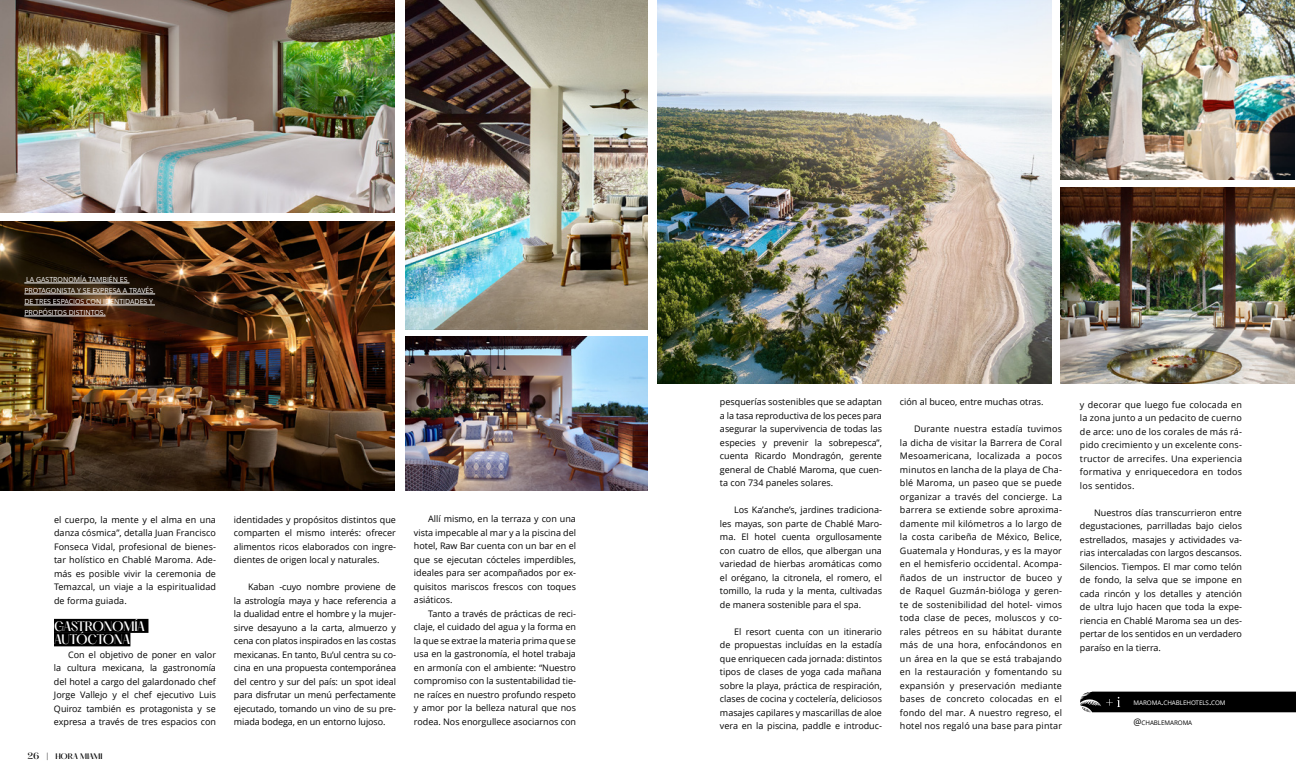
<style>
.page{position:relative;width:1296px;height:783px;background:#fff}
.page>*{position:absolute;margin:0;border:0;box-sizing:border-box;transform-origin:0 0}
.t1{font:500 12px/13.5px "PP Hatton";letter-spacing:-.035em;color:#fff;scale:.93 1}
.t2{font:9px/13.5px "Open Sans";color:#000;text-align:justify}
.t3{font:7px/11px "Open Sans";color:#fff}
.t4{font:500 7px "PP Hatton";letter-spacing:-.03em;color:#000}
.t5{font:6.3px "Open Sans";letter-spacing:-.015em;color:#fff}
.t6{font:6.3px "Open Sans";letter-spacing:-.015em;color:#000}
.s1{font-size:8px}
.s2{font-family:"Bell";font-weight:400;font-size:8px}
.s3{font-size:9px}
</style>
<div class="page">
<div style="left:54px;top:619px;width:94px;height:14px;background:#000"></div>
<div style="left:54px;top:632px;width:76px;height:14px;background:#000"></div>
<div style="left:1080px;top:692px;width:216px;height:20px;background:#000"></div>
<img style="left:1061px;top:0;width:234px;height:180px">
<img style="left:1061px;top:187px;width:234px;height:197px">
<img style="left:405px;top:0;width:243px;height:329px">
<img style="left:0;top:221px;width:395px;height:269px">
<img style="left:0;top:0;width:395px;height:213px">
<img style="left:658px;top:0;width:394px;height:384px">
<img style="left:405px;top:336px;width:243px;height:154px">
<hr style="left:24px;top:283px;width:106px;height:1px;background:#fff">
<hr style="left:24px;top:294px;width:131px;height:1px;background:#fff">
<hr style="left:24px;top:305px;width:131px;height:1px;background:#fff">
<hr style="left:24px;top:316px;width:82px;height:1px;background:#fff">
<p class="t3" style="left:24px;top:274px;width:130px">LA GASTRONOMÍA TAMBIÉN ES<br>PROTAGONISTA Y SE EXPRESA A TRAVÉS<br>DE TRES ESPACIOS CON IDENTIDADES Y<br>PROPÓSITOS DISTINTOS.</p>
<p class="t2" style="left:54px;top:513px;width:164px">el cuerpo, la mente y el alma en una danza cósmica”, detalla Juan Francisco Fonseca Vidal, profesional de bienes&shy;tar holístico en Chablé Maroma. Ade&shy;más es posible vivir la ceremonia de Temazcal, un viaje a la espiritualidad de forma guiada.</p>
<h1 class="t1" style="left:54px;top:620px;width:100px">GASTRONOMÍA<br>AUTÓCTONA</h1>
<p class="t2" style="left:54px;top:648px;width:164px;text-indent:14px">Con el objetivo de poner en valor la cultura mexicana, la gastronomía del hotel a cargo del galardonado chef Jorge Vallejo y el chef ejecutivo Luis Quiroz también es protagonista y se expresa a través de tres espacios con</p>
<p class="t4" style="left:28px;top:752px;width:76px"><span class="s1">26</span> <span class="s2">|</span> HORA MIAMI</p>
<p class="t2" style="left:234px;top:513px;width:164px">identidades y propósitos distintos que comparten el mismo interés: ofrecer alimentos ricos elaborados con ingre&shy;dientes de origen local y naturales.</p>
<p class="t2" style="left:234px;top:580px;width:164px;text-indent:14px">Kaban -cuyo nombre proviene de la astrología maya y hace referencia a la dualidad entre el hombre y la mujer&shy;sirve desayuno a la carta, almuerzo y cena con platos inspirados en las costas mexicanas. En tanto, Bu’ul centra su co&shy;cina en una propuesta contemporánea del centro y sur del país: un spot ideal para disfrutar un menú perfectamente ejecutado, tomando un vino de su pre&shy;miada bodega, en un entorno lujoso.</p>
<p class="t2" style="left:414px;top:512px;width:164px;text-indent:14px">Allí mismo, en la terraza y con una vista impecable al mar y a la piscina del hotel, Raw Bar cuenta con un bar en el que se ejecutan cócteles imperdibles, ideales para ser acompañados por ex&shy;quisitos mariscos frescos con toques asiáticos.</p>
<p class="t2" style="left:414px;top:606px;width:164px;text-indent:14px">Tanto a través de prácticas de reci&shy;claje, el cuidado del agua y la forma en la que se extrae la materia prima que se usa en la gastronomía, el hotel trabaja en armonía con el ambiente: “Nuestro compromiso con la sustentabilidad tie&shy;ne raíces en nuestro profundo respeto y amor por la belleza natural que nos rodea. Nos enorgullece asociarnos con</p>
<p class="t2" style="left:720px;top:395px;width:164px">pesquerías sostenibles que se adaptan a la tasa reproductiva de los peces para asegurar la supervivencia de todas las especies y prevenir la sobrepesca”, cuenta Ricardo Mondragón, gerente general de Chablé Maroma, que cuen&shy;ta con 734 paneles solares.</p>
<p class="t2" style="left:720px;top:503px;width:164px;text-indent:14px">Los Ka’anche’s, jardines tradiciona&shy;les mayas, son parte de Chablé Maro&shy;ma. El hotel cuenta orgullosamente con cuatro de ellos, que albergan una variedad de hierbas aromáticas como el orégano, la citronela, el romero, el tomillo, la ruda y la menta, cultivadas de manera sostenible para el spa.</p>
<p class="t2" style="left:720px;top:624px;width:164px;text-indent:14px">El resort cuenta con un itinerario de propuestas incluídas en la estadía que enriquecen cada jornada: distintos tipos de clases de yoga cada mañana sobre la playa, práctica de respiración, clases de cocina y coctelería, deliciosos masajes capilares y mascarillas de aloe vera en la piscina, paddle e introduc-</p>
<p class="t2" style="left:900px;top:395px;width:145px">ción al buceo, entre muchas otras.</p>
<p class="t2" style="left:900px;top:422px;width:164px;text-indent:14px">Durante nuestra estadía tuvimos la dicha de visitar la Barrera de Coral Mesoamericana, localizada a pocos minutos en lancha de la playa de Cha&shy;blé Maroma, un paseo que se puede organizar a través del concierge. La barrera se extiende sobre aproxima&shy;damente mil kilómetros a lo largo de la costa caribeña de México, Belice, Guatemala y Honduras, y es la mayor en el hemisferio occidental. Acompa&shy;ñados de un instructor de buceo y de Raquel Guzmán-bióloga y geren&shy;te de sostenibilidad del hotel- vimos toda clase de peces, moluscos y co&shy;rales pétreos en su hábitat durante más de una hora, enfocándonos en un área en la que se está trabajando en la restauración y fomentando su expansión y preservación mediante bases de concreto colocadas en el fondo del mar. A nuestro regreso, el hotel nos regaló una base para pintar</p>
<p class="t2" style="left:1080px;top:398px;width:164px">y decorar que luego fue colocada en la zona junto a un pedacito de cuerno de arce: uno de los corales de más rá&shy;pido crecimiento y un excelente cons&shy;tructor de arrecifes. Una experiencia formativa y enriquecedora en todos los sentidos.</p>
<p class="t2" style="left:1080px;top:506px;width:164px;text-indent:14px">Nuestros días transcurrieron entre degustaciones, parrilladas bajo cielos estrellados, masajes y actividades va&shy;rias intercaladas con largos descansos.<br>Silencios. Tiempos. El mar como telón de fondo, la selva que se impone en cada rincón y los detalles y atención de ultra lujo hacen que toda la expe&shy;riencia en Chablé Maroma sea un des&shy;pertar de los sentidos en un verdadero paraíso en la tierra.</p>
<p class="t5" style="left:1134px;top:699px;width:93px">MAROMA<span class="s3">.</span>CHABLEHOTELS<span class="s3">.</span>COM</p>
<p class="t6" style="left:1134px;top:719px;width:60px"><span class="s3">@</span>CHABLEMAROMA</p>
</div>
